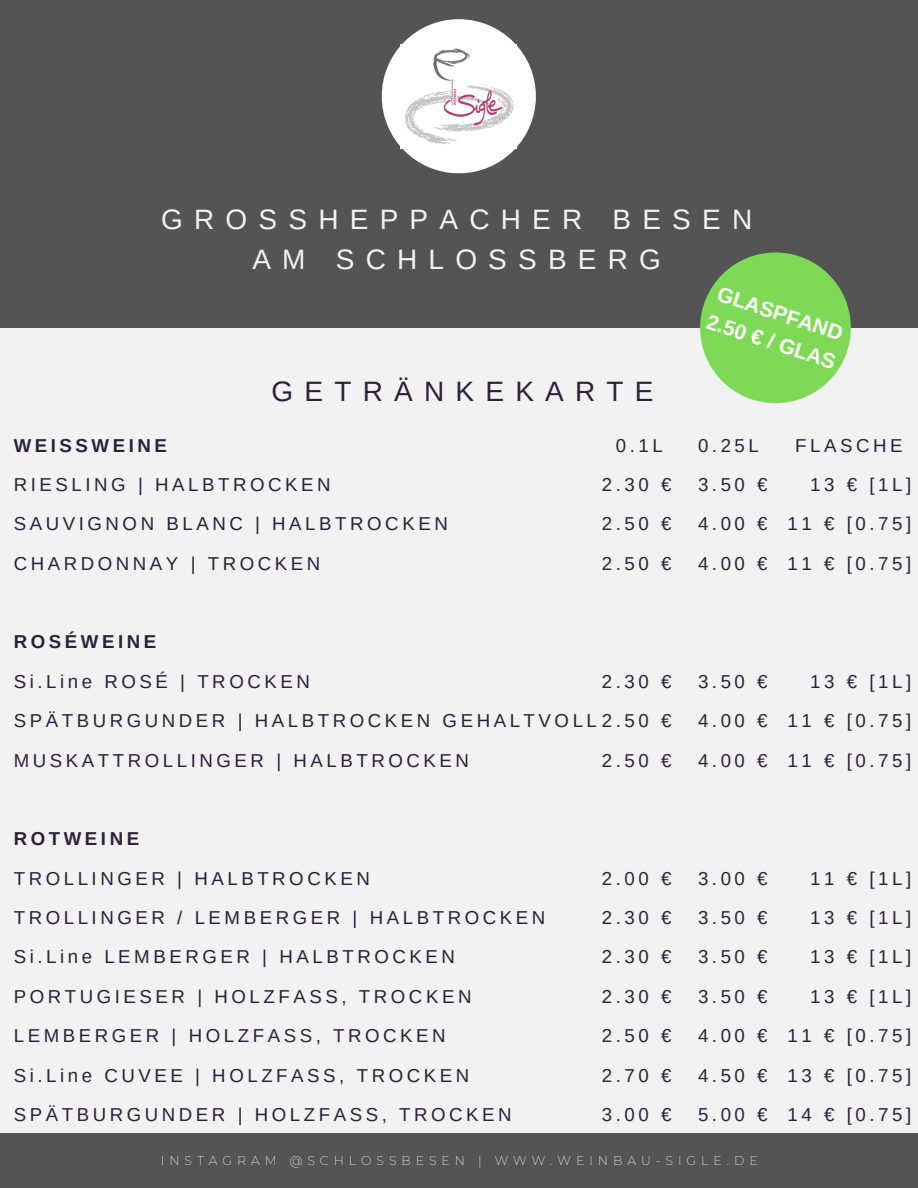
<style>
.page{position:relative;width:918px;height:1188px;background:#f2f2f2}
.page>*{position:absolute;margin:0;border:0;box-sizing:border-box;transform-origin:0 0}
.t1{font:28.05px/40.5px "Arimo";letter-spacing:.4em;color:#f2f2f2;text-align:center}
.t2{font:28.05px "Arimo";letter-spacing:.4em;color:#2e1f3b}
.t3{font:700 21px/29.2px "Arimo";color:#fff}
.t4{font:18.75px/39.3px "Arimo";letter-spacing:.19em;color:#2e1f3b;text-align:justify}
.t5{font:700 18.75px "Arimo";letter-spacing:.19em;color:#2e1f3b}
.t6{font:200 12.45px "Montserrat";letter-spacing:.4em;color:#fff}
</style>
<div class="page">
<div style="left:0;top:0;width:918px;height:328px;background:#545454"></div>
<div style="left:0;top:1134px;width:918px;height:54px;background:#545454"></div>
<div style="left:382px;top:19px;width:154px;height:154px;background:#fff;border-radius:50%"></div>
<img style="left:401px;top:48px;width:116px;height:100px">
<div style="left:700px;top:252px;width:151px;height:151px;background:#7ed957;border-radius:50%"></div>
<p class="t1" style="left:161px;top:199px;width:593px">GROSSHEPPACHER BESEN<br>AM SCHLOSSBERG</p>
<p class="t2" style="left:272px;top:376px;width:383px">GETRÄNKEKARTE</p>
<p class="t5" style="left:14px;top:435px;width:155px">WEISSWEINE</p>
<p class="t4" style="left:14px;top:465px;width:318px">RIESLING | HALBTROCKEN</p>
<p class="t4" style="left:14px;top:504px;width:436px">SAUVIGNON BLANC | HALBTROCKEN</p>
<p class="t4" style="left:14px;top:544px;width:308px">CHARDONNAY | TROCKEN</p>
<p class="t4" style="left:616px;top:425px;width:48px">0.1L</p>
<p class="t4" style="left:602px;top:465px;width:71px">2.30 € 2.50 € 2.50 €</p>
<p class="t5" style="left:14px;top:631px;width:144px">ROSÉWEINE</p>
<p class="t4" style="left:14px;top:662px;width:298px">Si.Line ROSÉ | TROCKEN</p>
<p class="t4" style="left:14px;top:701px;width:659px">SPÄTBURGUNDER | HALBTROCKEN GEHALTVOLL2.50 €</p>
<p class="t4" style="left:14px;top:740px;width:457px">MUSKATTROLLINGER | HALBTROCKEN</p>
<p class="t4" style="left:602px;top:662px;width:71px">2.30 €</p>
<p class="t4" style="left:602px;top:740px;width:71px">2.50 €</p>
<p class="t3" style="left:721px;top:279px;width:136px;rotate:18deg">GLASPFAND<br>2.50 € / GLAS</p>
<p class="t4" style="left:698px;top:425px;width:62px">0.25L</p>
<p class="t4" style="left:698px;top:465px;width:71px">3.50 € 4.00 € 4.00 €</p>
<p class="t4" style="left:795px;top:425px;width:109px">FLASCHE</p>
<p class="t4" style="left:810px;top:465px;width:103px">13 € [1L]</p>
<p class="t4" style="left:788px;top:504px;width:125px">11 € [0.75]<br>11 € [0.75]</p>
<p class="t4" style="left:698px;top:662px;width:71px">3.50 €</p>
<p class="t4" style="left:698px;top:701px;width:71px">4.00 €<br>4.00 €</p>
<p class="t4" style="left:810px;top:662px;width:103px">13 € [1L]</p>
<p class="t4" style="left:788px;top:701px;width:125px">11 € [0.75]</p>
<p class="t4" style="left:788px;top:740px;width:125px">11 € [0.75]</p>
<p class="t5" style="left:14px;top:828px;width:127px">ROTWEINE</p>
<p class="t4" style="left:14px;top:859px;width:358px">TROLLINGER | HALBTROCKEN</p>
<p class="t4" style="left:14px;top:898px;width:533px">TROLLINGER / LEMBERGER | HALBTROCKEN</p>
<p class="t4" style="left:14px;top:937px;width:443px">Si.Line LEMBERGER | HALBTROCKEN</p>
<p class="t4" style="left:14px;top:977px;width:459px">PORTUGIESER | HOLZFASS, TROCKEN</p>
<p class="t4" style="left:14px;top:1016px;width:434px">LEMBERGER | HOLZFASS, TROCKEN</p>
<p class="t4" style="left:14px;top:1055px;width:457px">Si.Line CUVEE | HOLZFASS, TROCKEN</p>
<p class="t4" style="left:14px;top:1095px;width:500px">SPÄTBURGUNDER | HOLZFASS, TROCKEN</p>
<p class="t4" style="left:602px;top:859px;width:71px">2.00 €</p>
<p class="t4" style="left:602px;top:898px;width:71px">2.30 €</p>
<p class="t4" style="left:602px;top:937px;width:71px">2.30 €</p>
<p class="t4" style="left:602px;top:977px;width:71px">2.30 €</p>
<p class="t4" style="left:602px;top:1016px;width:71px">2.50 €</p>
<p class="t4" style="left:602px;top:1055px;width:71px">2.70 €</p>
<p class="t4" style="left:602px;top:1095px;width:71px">3.00 €</p>
<p class="t6" style="left:161px;top:1153px;width:598px">INSTAGRAM @SCHLOSSBESEN | WWW.WEINBAU-SIGLE.DE</p>
<p class="t4" style="left:698px;top:859px;width:71px">3.00 €</p>
<p class="t4" style="left:698px;top:898px;width:71px">3.50 €</p>
<p class="t4" style="left:698px;top:937px;width:71px">3.50 €</p>
<p class="t4" style="left:698px;top:977px;width:71px">3.50 €</p>
<p class="t4" style="left:698px;top:1016px;width:71px">4.00 €</p>
<p class="t4" style="left:698px;top:1055px;width:71px">4.50 €</p>
<p class="t4" style="left:698px;top:1095px;width:71px">5.00 €</p>
<p class="t4" style="left:810px;top:859px;width:103px">11 € [1L]</p>
<p class="t4" style="left:810px;top:898px;width:103px">13 € [1L]</p>
<p class="t4" style="left:810px;top:937px;width:103px">13 € [1L]</p>
<p class="t4" style="left:810px;top:977px;width:103px">13 € [1L]</p>
<p class="t4" style="left:788px;top:1016px;width:125px">11 € [0.75]</p>
<p class="t4" style="left:788px;top:1055px;width:125px">13 € [0.75]</p>
<p class="t4" style="left:788px;top:1095px;width:125px">14 € [0.75]</p>
</div>
